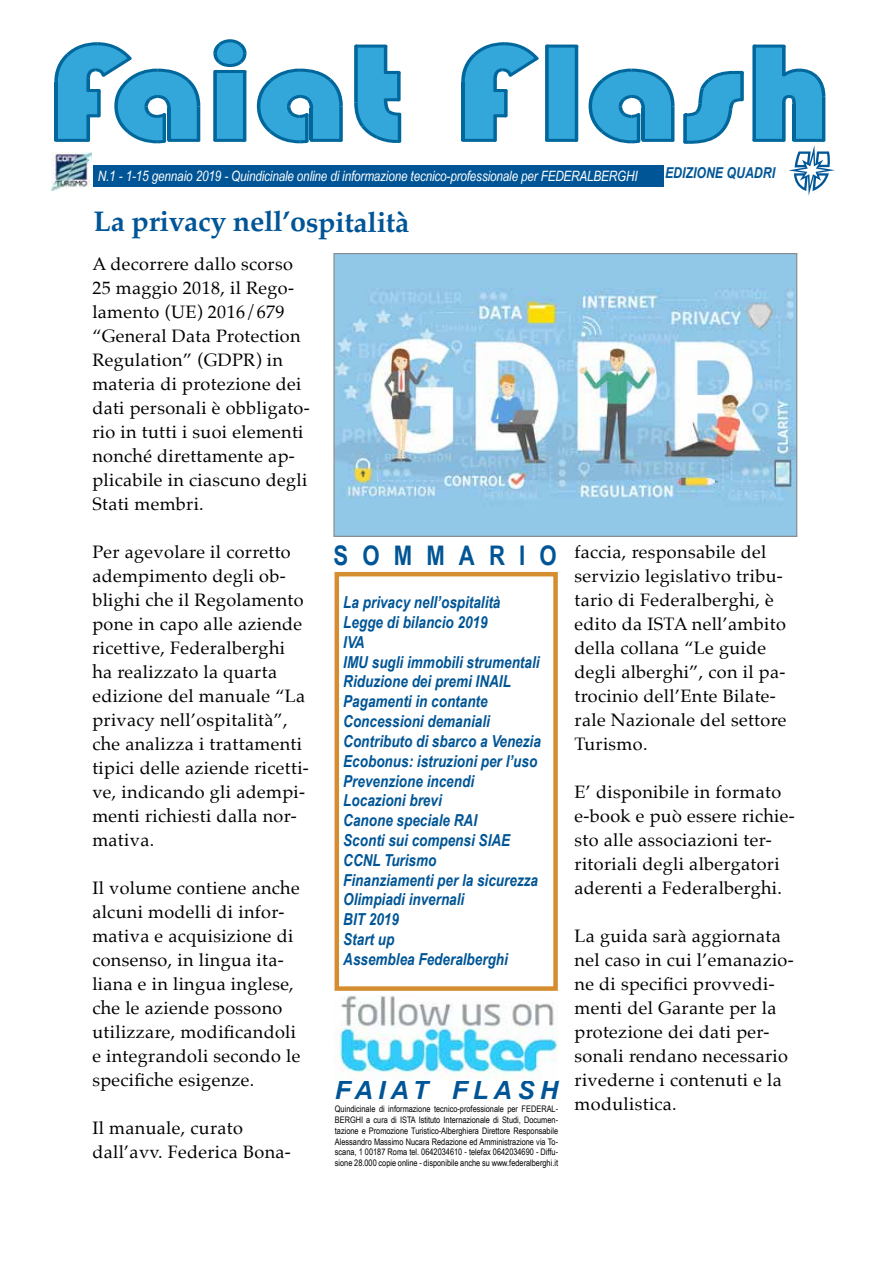
<style>
.page{position:relative;width:893px;height:1263px;background:#fff}
.page>*{position:absolute;margin:0;border:0;box-sizing:border-box;transform-origin:0 0}
.t1{font:700 28.5px "Palatino";letter-spacing:-.015em;color:#005596}
.t2{font:700 27px "Arial Narrow";letter-spacing:.525em;color:#005596}
.t3{font:italic 700 25.5px "Arial";letter-spacing:.21em;color:#005596}
.t4{font:18px/24px "Palatino";letter-spacing:.02em;color:#000}
.t5{font:italic 700 16.5px/19.8px "Arial Narrow";color:#005596}
.t6{font:italic 700 15px "Arial Narrow";color:#005596}
.t7{font:italic 14.25px "Arial Narrow";letter-spacing:-.01em;color:#fff}
.t8{font:9px/10.8px "Arial Narrow";color:#000;text-align:justify}
.s1{color:#fff}
</style>
<div class="page">
<svg style="left:54px;top:42px;width:146px;height:102px"></svg>
<svg style="left:213px;top:39px;width:34px;height:103px;background:#3c9ecd"></svg>
<svg style="left:256px;top:68px;width:87px;height:76px"></svg>
<svg style="left:354px;top:45px;width:47px;height:98px"></svg>
<svg style="left:461px;top:42px;width:78px;height:100px"></svg>
<svg style="left:545px;top:45px;width:34px;height:97px;background:#2b98cb"></svg>
<svg style="left:588px;top:68px;width:87px;height:76px"></svg>
<svg style="left:683px;top:71px;width:61px;height:73px"></svg>
<svg style="left:752px;top:45px;width:83px;height:151px"></svg>
<img style="left:51px;top:153px;width:40px;height:37px">
<img style="left:335px;top:995px;width:223px;height:85px">
<div style="left:334px;top:572px;width:224px;height:419px;border:4px solid #d58e2f"></div>
<div style="left:94px;top:165px;width:570px;height:21px;background:#005596"></div>
<img style="left:335px;top:255px;width:460px;height:280px">
<div style="left:333px;top:253px;width:464px;height:284px;border:1px solid #87888a"></div>
<p class="t7" style="left:98px;top:166px;width:541px">N.1 - 1-15 gennaio 2019 - Quindicinale online di informazione tecnico-professionale per FEDERALBERGHI</p>
<h1 class="t1" style="left:94px;top:197px;width:318px">La privacy nell’ospitalità</h1>
<p class="t6" style="left:665px;top:162px;width:112px">EDIZIONE QUADRI</p>
<p class="t4" style="left:92px;top:252px;width:219px">A decorrere dallo scorso<br>25 maggio 2018, il Rego&shy;lamento (UE) 2016/679 “General Data Protection<br>Regulation” (GDPR) in materia di protezione dei dati personali è obbligato&shy;rio in tutti i suoi elementi nonché direttamente ap&shy;plicabile in ciascuno degli<br>Stati membri.</p>
<p class="t4" style="left:92px;top:540px;width:218px">Per agevolare il corretto adempimento degli ob&shy;blighi che il Regolamento pone in capo alle aziende ricettive, Federalberghi ha realizzato la quarta edizione del manuale “La privacy nell’ospitalità”, che analizza i trattamenti tipici delle aziende ricetti&shy;ve, indicando gli adempi&shy;menti richiesti dalla nor&shy;mativa.</p>
<p class="t4" style="left:92px;top:876px;width:210px">Il volume contiene anche alcuni modelli di infor&shy;mativa e acquisizione di consenso, in lingua ita&shy;liana e in lingua inglese, che le aziende possono utilizzare, modificandoli e integrandoli secondo le specifiche esigenze.</p>
<p class="t4" style="left:92px;top:1116px;width:200px">Il manuale, curato dall’avv. Federica Bona-</p>
<h2 class="t2" style="left:333px;top:535px;width:225px">SOMMARIO</h2>
<p class="t5" style="left:343px;top:592px;width:199px">La privacy nell’ospitalità<br>Legge di bilancio 2019<br>IVA<br>IMU sugli immobili strumentali<br>Riduzione dei premi INAIL<br>Pagamenti in contante<br>Concessioni demaniali<br>Contributo di sbarco a Venezia<br>Ecobonus: istruzioni per l’uso<br>Prevenzione incendi<br>Locazioni brevi<br>Canone speciale RAI<br>Sconti sui compensi SIAE<br>CCNL Turismo<br>Finanziamenti per la sicurezza<br>Olimpiadi invernali<br>BIT 2019<br>Start up<br>Assemblea Federalberghi</p>
<h3 class="t3" style="left:335px;top:1073px;width:225px">FAIAT<span class="s1">_</span>FLASH</h3>
<p class="t8" style="left:335px;top:1103px;width:225px">Quindicinale di informazione tecnico-professionale per FEDERAL-BERGHI a cura di ISTA Istituto Internazionale di Studi, Documen&shy;tazione e Promozione Turistico-Alberghiera Direttore Responsabile Alessandro Massimo Nucara Redazione ed Amministrazione via To&shy;scana, 1 00187 Roma tel. 0642034610 - telefax 0642034690 - Diffu&shy;sione 28.000 copie online - disponibile anche su www.federalberghi.it</p>
<p class="t4" style="left:575px;top:540px;width:213px">faccia, responsabile del servizio legislativo tribu&shy;tario di Federalberghi, è edito da ISTA nell’ambito della collana “Le guide degli alberghi”, con il pa&shy;trocinio dell’Ente Bilate&shy;rale Nazionale del settore<br>Turismo.</p>
<p class="t4" style="left:575px;top:780px;width:222px">E’ disponibile in formato e-book e può essere richie&shy;sto alle associazioni ter&shy;ritoriali degli albergatori aderenti a Federalberghi.</p>
<p class="t4" style="left:575px;top:924px;width:221px">La guida sarà aggiornata nel caso in cui l’emanazio&shy;ne di specifici provvedi&shy;menti del Garante per la protezione dei dati per&shy;sonali rendano necessario rivederne i contenuti e la modulistica.</p>
</div>
